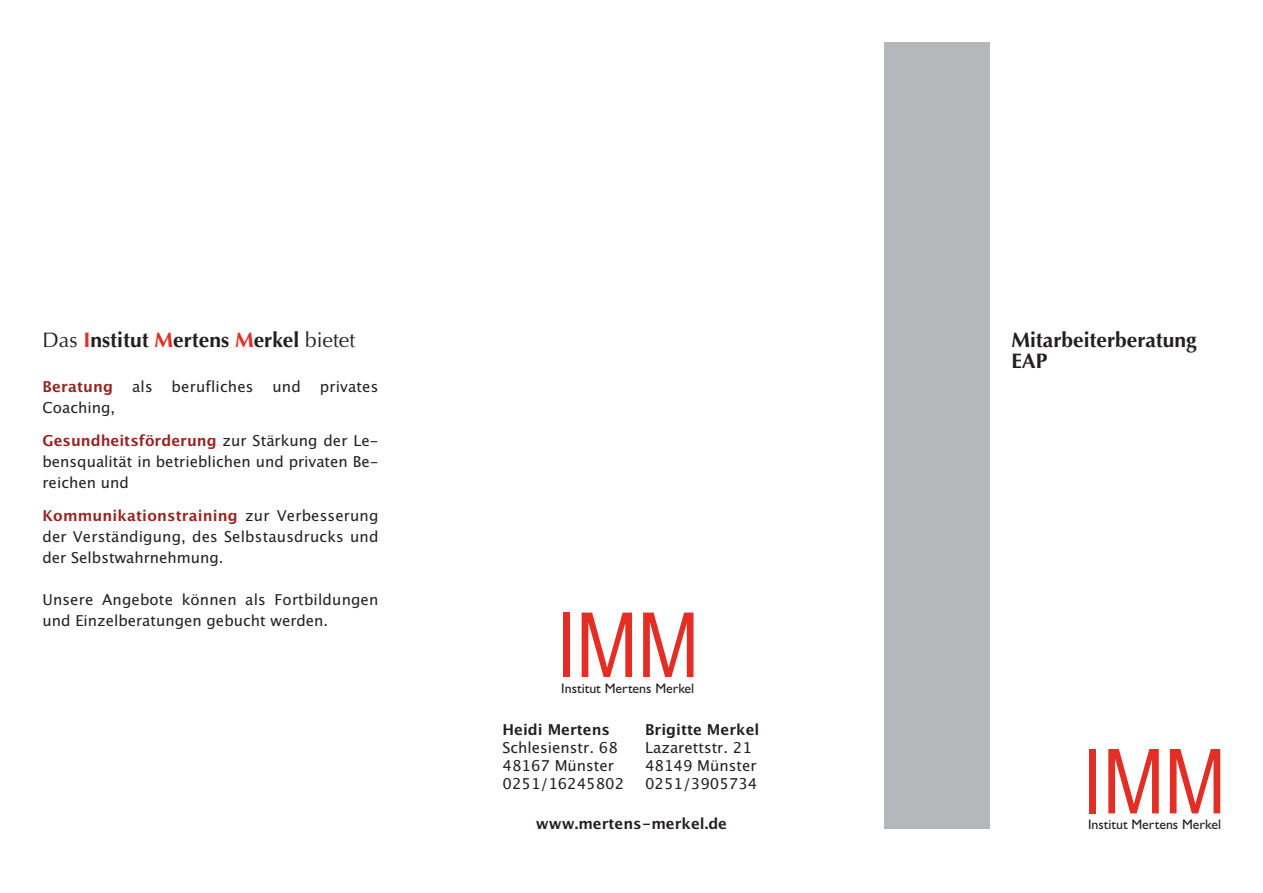
<style>
.page{position:relative;width:1263px;height:893px;background:#fff}
.page>*{position:absolute;margin:0;border:0;box-sizing:border-box;transform-origin:0 0}
.t1{font:90px "Arial Narrow";color:#e22e24}
.t2{font:700 21px/21px "Optima";color:#231f20}
.t3{font:15px/21px "Lucida Grande";color:#231f20}
.t4{font:700 15px "Lucida Grande";color:#231f20}
.t5{font:700 15px "Lucida Grande";letter-spacing:.01em;color:#99221f}
.t6{font:13.8px "Gill Sans";color:#231f20}
.s1{font-weight:400}
.s2{color:#e22e24}
.s3{font-weight:700;color:#99221f}
</style>
<div class="page">
<div style="left:884px;top:43px;width:106px;height:786px;background:#b6b7bb"></div>
<h2 class="t2" style="left:43px;top:330px;width:314px"><span class="s1">Das</span> <span class="s2">I</span>nstitut <span class="s2">M</span>ertens <span class="s2">M</span>erkel <span class="s1">bietet</span></h2>
<p class="t5" style="left:43px;top:378px;width:72px">Beratung</p>
<p class="t3" style="left:132px;top:376px;width:22px">als</p>
<p class="t3" style="left:172px;top:376px;width:83px">berufliches</p>
<p class="t3" style="left:272px;top:376px;width:30px">und</p>
<p class="t3" style="left:320px;top:376px;width:60px">privates</p>
<p class="t3" style="left:43px;top:397px;width:74px">Coaching,</p>
<p class="t3" style="left:43px;top:430px;width:337px;text-align:justify"><span class="s3">Gesundheitsförderung</span> zur Stärkung der Le&shy;bensqualität in betrieblichen und privaten Be&shy;reichen und</p>
<p class="t3" style="left:43px;top:505px;width:337px;text-align:justify"><span class="s3">Kommunikationstraining</span> zur Verbesserung der Verständigung, des Selbstausdrucks und der Selbstwahrnehmung.</p>
<p class="t3" style="left:43px;top:589px;width:337px">Unsere Angebote können als Fortbildungen und Einzelberatungen gebucht werden.</p>
<h1 class="t1" style="left:556px;top:593px;width:145px">IMM</h1>
<p class="t6" style="left:561px;top:680px;width:134px">Institut Mertens Merkel</p>
<p class="t4" style="left:645px;top:721px;width:116px">Brigitte Merkel</p>
<p class="t3" style="left:645px;top:739px;width:114px;line-height:18px">Lazarettstr. 21<br>48149 Münster<br>0251/3905734</p>
<p class="t4" style="left:536px;top:814px;width:193px">www.mertens-merkel.de</p>
<p class="t4" style="left:502px;top:721px;width:109px">Heidi Mertens</p>
<p class="t3" style="left:502px;top:739px;width:123px;line-height:18px">Schlesienstr. 68<br>48167 Münster<br>0251/16245802</p>
<h2 class="t2" style="left:1011px;top:330px;width:187px">Mitarbeiterberatung<br>EAP</h2>
<h1 class="t1" style="left:1082px;top:730px;width:145px">IMM</h1>
<p class="t6" style="left:1088px;top:816px;width:134px">Institut Mertens Merkel</p>
</div>
